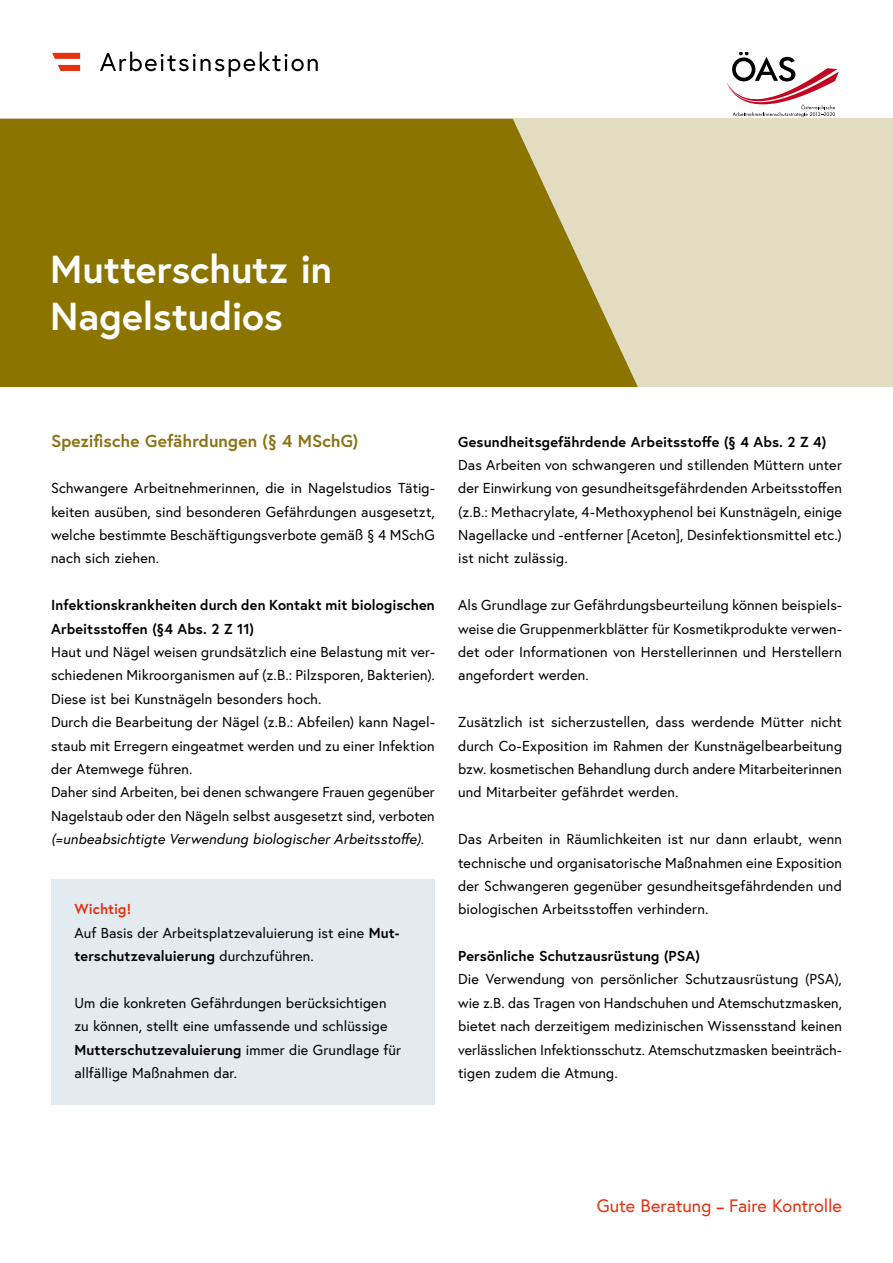
<style>
.page{position:relative;width:893px;height:1263px;background:#fff}
.page>*{position:absolute;margin:0;border:0;box-sizing:border-box;transform-origin:0 0}
.t1{font:700 39px/46.8px "Europa Austria";color:#fff}
.t2{font:18px "Europa Austria";letter-spacing:-.005em;color:#e5310e}
.t3{font:700 17.25px "Europa Austria";letter-spacing:.005em;color:#8a7315}
.p_Infobox{font:14.4px/23.4px "Europa Austria";letter-spacing:.01em;color:#000;text-align:justify}
.t4{font:700 14.4px/23.4px "Europa Austria";letter-spacing:.01em;color:#000}
.p_Infobox_Titel{font:700 14.4px "Europa Austria";letter-spacing:.005em;color:#e5310e}
.s1{font-style:italic}
.s2{font-weight:700}
.s3{font-weight:700;font-size:14.4px}
</style>
<div class="page">
<svg style="left:100px;top:52px;width:218px;height:25px"></svg>
<svg style="left:52px;top:53px;width:28px;height:6px"></svg>
<svg style="left:58px;top:65px;width:22px;height:6px"></svg>
<div style="left:51px;top:880px;width:384px;height:61px;background:#e4ebf0"></div>
<div style="left:51px;top:903px;width:384px;height:84px;background:#e4ebf0"></div>
<div style="left:51px;top:973px;width:384px;height:131px;background:#e4ebf0"></div>
<div style="left:0;top:119px;width:893px;height:268px;background:#e2dcc0"></div>
<svg style="left:0;top:119px;width:638px;height:268px;background:#937e12"></svg>
<svg style="left:726px;top:52px;width:113px;height:65px"></svg>
<h1 class="t1" style="left:50px;top:245px;width:284px">Mutterschutz in<br>Nagelstudios</h1>
<h1 class="t3" style="left:51px;top:429px;width:309px">Spezifische Gefährdungen (§ 4 MSchG)</h1>
<p class="p_Infobox" style="left:51px;top:476px;width:385px">Schwangere Arbeitnehmerinnen, die in Nagelstudios Tätig&shy;keiten ausüben, sind besonderen Gefährdungen ausgesetzt, welche bestimmte Beschäftigungsverbote gemäß § 4 MSchG nach sich ziehen.</p>
<p class="t4" style="left:51px;top:593px;width:385px">Infektionskrankheiten durch den Kontakt mit biologischen<br>Arbeitsstoffen (§4 Abs. 2 Z 11)</p>
<p class="p_Infobox" style="left:51px;top:640px;width:385px">Haut und Nägel weisen grundsätzlich eine Belastung mit ver&shy;schiedenen Mikroorganismen auf (z.B.: Pilzsporen, Bakterien).<br>Diese ist bei Kunstnägeln besonders hoch.</p>
<p class="p_Infobox" style="left:51px;top:710px;width:385px">Durch die Bearbeitung der Nägel (z.B.: Abfeilen) kann Nagel&shy;staub mit Erregern eingeatmet werden und zu einer Infektion der Atemwege führen.</p>
<p class="p_Infobox" style="left:51px;top:780px;width:385px">Daher sind Arbeiten, bei denen schwangere Frauen gegenüber Nagelstaub oder den Nägeln selbst ausgesetzt sind, verboten <span class="s1">(=unbeabsichtigte Verwendung biologischer Arbeitsstoffe)</span>.</p>
<p class="p_Infobox_Titel" style="left:74px;top:899px;width:58px">Wichtig!</p>
<p class="p_Infobox" style="left:74px;top:921px;width:327px">Auf Basis der Arbeitsplatzevaluierung ist eine <span class="s2">Mut&shy;terschutzevaluierung</span> durchzuführen.</p>
<p class="p_Infobox" style="left:74px;top:991px;width:328px;text-align:left">Um die konkreten Gefährdungen berücksichtigen zu können, stellt eine umfassende und schlüssige <span class="s2">Mutterschutzevaluierung</span> immer die Grundlage für allfällige Maßnahmen dar.</p>
<p class="t4" style="left:458px;top:429px;width:369px">Gesundheitsgefährdende Arbeitsstoffe (§ 4 Abs. 2 Z 4)</p>
<p class="p_Infobox" style="left:458px;top:453px;width:385px">Das Arbeiten von schwangeren und stillenden Müttern unter der Einwirkung von gesundheitsgefährdenden Arbeitsstoffen (z.B.: Methacrylate, 4-Methoxyphenol bei Kunstnägeln, einige Nagellacke und -entferner [Aceton], Desinfektionsmittel etc.) ist nicht zulässig.</p>
<p class="p_Infobox" style="left:458px;top:593px;width:385px">Als Grundlage zur Gefährdungsbeurteilung können beispiels&shy;weise die Gruppenmerkblätter für Kosmetikprodukte verwen&shy;det oder Informationen von Herstellerinnen und Herstellern angefordert werden.</p>
<p class="p_Infobox" style="left:458px;top:710px;width:385px">Zusätzlich ist sicherzustellen, dass werdende Mütter nicht durch Co-Exposition im Rahmen der Kunstnägelbearbeitung bzw. kosmetischen Behandlung durch andere Mitarbeiterinnen und Mitarbeiter gefährdet werden.</p>
<p class="p_Infobox" style="left:458px;top:827px;width:385px">Das Arbeiten in Räumlichkeiten ist nur dann erlaubt, wenn technische und organisatorische Maßnahmen eine Exposition der Schwangeren gegenüber gesundheitsgefährdenden und biologischen Arbeitsstoffen verhindern.</p>
<p class="t4" style="left:458px;top:944px;width:243px">Persönliche Schutzausrüstung (PSA)</p>
<p class="p_Infobox" style="left:458px;top:967px;width:385px">Die Verwendung von persönlicher Schutzausrüstung (PSA), wie z.B. das Tragen von Handschuhen und Atemschutzmasken, bietet nach derzeitigem medizinischen Wissensstand keinen verlässlichen Infektionsschutz. Atemschutzmasken beeinträch&shy;tigen zudem die Atmung.</p>
<p class="t2" style="left:597px;top:1194px;width:247px">Gute Beratung <span class="s3">–</span> Faire Kontrolle</p>
</div>
